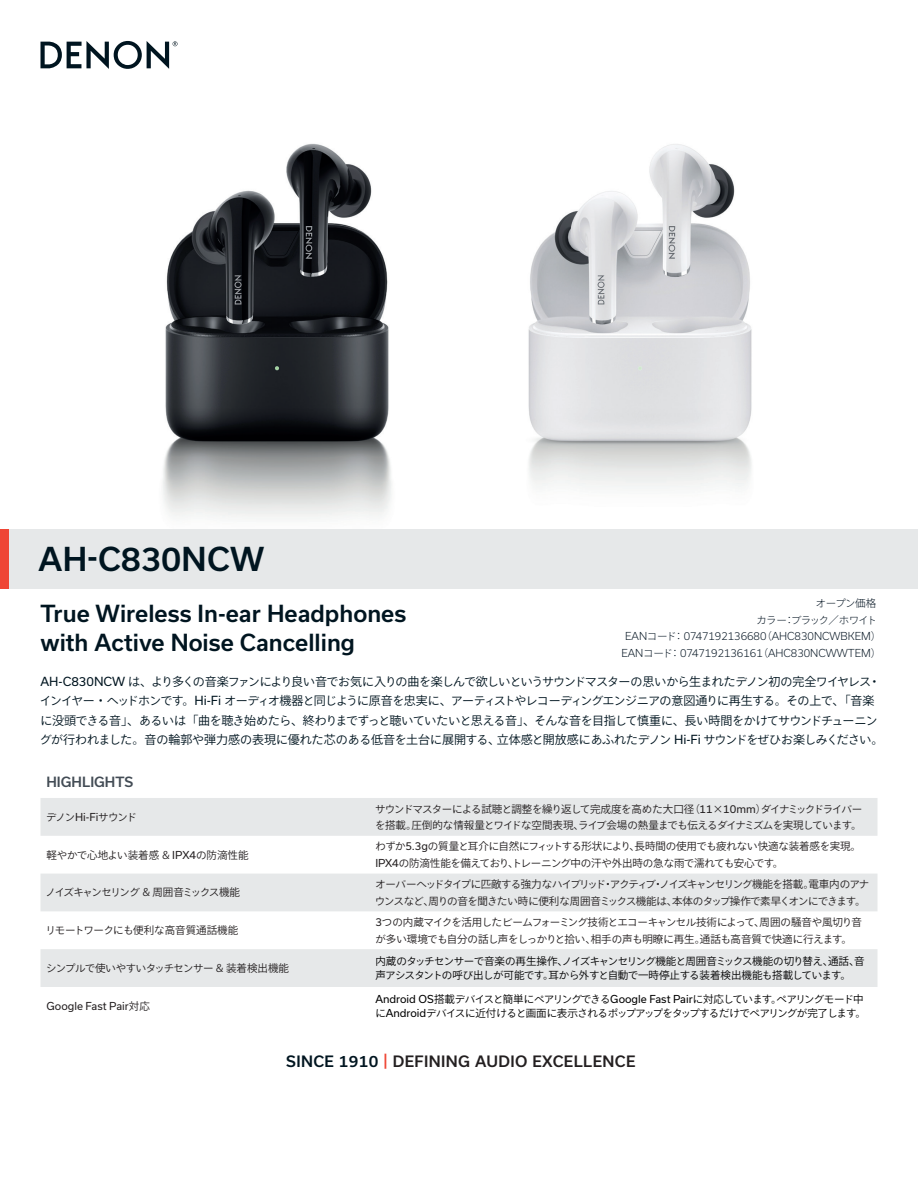
<style>
.page{position:relative;width:918px;height:1188px;background:#fff}
.page>*{position:absolute;margin:0;border:0;box-sizing:border-box;transform-origin:0 0}
.t1{font:500 31.5px "Usual";color:#001520}
.t2{font:500 22.5px/28.5px "Usual";color:#001520}
.t3{font:500 15px "Usual";letter-spacing:.025em;color:#231f20}
.t4{font:500 13.5px "Usual";color:#434c55}
.t5{font:12px/19.5px "Ryo Gothic Plus N";letter-spacing:-.04em;color:#001520}
.t6{font:10.5px/16.5px "Ryo Gothic Plus N";letter-spacing:-.045em;color:#231f20}
.t7{font:10.5px/13.5px "Ryo Gothic Plus N";letter-spacing:-.06em;color:#000001}
.t8{font:300 10.5px/16.5px "Usual";color:#00111f;text-align:center}
.t9{font:10.5px "Ryo Gothic Plus N";color:#231f20}
.t10{font:10.5px "Ryo Gothic Plus N";letter-spacing:-.12em;color:#231f20}
.t11{font:10.5px "Ryo Gothic Plus N";letter-spacing:-.005em;color:#231f20}
.t12{font:300 10.5px/16.5px "Ryo Gothic Plus N";letter-spacing:-.08em;color:#00111f;text-align:right}
.t13{font:10.5px "Usual";color:#231f20}
.s1{font-family:"Ryo Gothic Plus N"}
.s2{font-family:"Usual"}
.s3{color:#001520}
.s4{color:#ef4635}
</style>
<div class="page">
<img style="left:495px;top:144px;width:363px;height:386px">
<img style="left:58px;top:143px;width:437px;height:387px">
<div style="left:0;top:530px;width:918px;height:59px;background:#e6e8e9"></div>
<div style="left:0;top:530px;width:8px;height:59px;background:#ef4635"></div>
<svg style="left:40px;top:41px;width:138px;height:28px"></svg>
<svg style="left:40px;top:798px;width:838px;height:189px;fill:#e6e8e9"></svg>
<h1 class="t1" style="left:39px;top:541px;width:227px">AH-C830NCW</h1>
<h2 class="t2" style="left:40px;top:600px;width:367px">True Wireless In-ear Headphones with Active Noise Cancelling</h2>
<p class="t12" style="left:757px;top:596px;width:122px">オープン価格<br>カラー：ブラック／ホワイト</p>
<p class="t8" style="left:621px;top:628px;width:261px">EAN<span class="s1">コード：</span> 0747192136680<span class="s1">（</span>AHC830NCWBKEM<span class="s1">）<br></span>EAN<span class="s1">コード：</span>0747192136161<span class="s1">（</span>AHC830NCWWTEM<span class="s1">）</span></p>
<p class="t5" style="left:40px;top:672px;width:845px"><span class="s2">AH-C830NCW</span> は、より多くの音楽ファンにより良い音でお気に入りの曲を楽しんで欲しいというサウンドマスターの思いから生まれたデノン初の完全ワイヤレス・インイヤー・ヘッドホンです。<span class="s2">Hi-Fi</span> オーディオ機器と同じように原音を忠実に、アーティストやレコーディングエンジニアの意図通りに再生する。その上で、「音楽に没頭できる音」、あるいは「曲を聴き始めたら、終わりまでずっと聴いていたいと思える音」、そんな音を目指して慎重に、長い時間をかけてサウンドチューニングが行われました。音の輪郭や弾力感の表現に優れた芯のある低音を土台に展開する、立体感と開放感にあふれたデノン <span class="s2">Hi-Fi</span> サウンドをぜひお楽しみください。</p>
<p class="t4" style="left:46px;top:774px;width:88px">HIGHLIGHTS</p>
<p class="t6" style="left:46px;top:809px;width:92px">デノン<span class="s2">Hi-Fi</span>サウンド</p>
<p class="t6" style="left:375px;top:801px;width:489px">サウンドマスターによる試聴と調整を繰り返して完成度を高めた大口径（<span class="s2">11</span>×<span class="s2">10mm</span>）ダイナミックドライバーを搭載。圧倒的な情報量とワイドな空間表現、ライブ会場の熱量までも伝えるダイナミズムを実現しています。</p>
<p class="t9" style="left:47px;top:848px;width:204px">軽やかで心地よい装着感＆<span class="s2">IPX4</span>の防滴性能</p>
<p class="t6" style="left:375px;top:839px;width:487px">わずか<span class="s2">5.3g</span>の質量と耳介に自然にフィットする形状により、長時間の使用でも疲れない快適な装着感を実現。<br><span class="s2">IPX4</span>の防滴性能を備えており、トレーニング中の汗や外出時の急な雨で濡れても安心です。</p>
<p class="t10" style="left:46px;top:886px;width:196px">ノイズキャンセリング＆周囲音ミックス機能</p>
<p class="t6" style="left:375px;top:877px;width:496px">オーバーヘッドタイプに匹敵する強力なハイブリッド・アクティブ・ノイズキャンセリング機能を搭載。電車内のアナウンスなど、周りの音を聞きたい時に便利な周囲音ミックス機能は、本体のタップ操作で素早くオンにできます。</p>
<p class="t11" style="left:45px;top:924px;width:194px">リモートワークにも便利な高音質通話機能</p>
<p class="t6" style="left:375px;top:914px;width:488px"><span class="s2">3</span>つの内蔵マイクを活用したビームフォーミング技術とエコーキャンセル技術によって、周囲の騒音や風切り音が多い環境でも自分の話し声をしっかりと拾い、相手の声も明瞭に再生。通話も高音質で快適に行えます。</p>
<p class="t6" style="left:46px;top:960px;width:244px">シンプルで使いやすいタッチセンサー＆装着検出機能</p>
<p class="t7" style="left:375px;top:955px;width:491px">内蔵のタッチセンサーで音楽の再生操作、ノイズキャンセリング機能と周囲音ミックス機能の切り替え、通話、音声アシスタントの呼び出しが可能です。耳から外すと自動で一時停止する装着検出機能も搭載しています。</p>
<p class="t13" style="left:47px;top:1000px;width:105px">Google Fast Pair<span class="s1">対応</span></p>
<p class="t7" style="left:375px;top:993px;width:492px"><span class="s2">Android OS</span>搭載デバイスと簡単にペアリングできる<span class="s2">Google Fast Pair</span>に対応しています。ペアリングモード中に<span class="s2">Android</span>デバイスに近付けると画面に表示されるポップアップをタップするだけでペアリングが完了します。</p>
<h3 class="t3" style="left:286px;top:1052px;width:351px"><span class="s3">SINCE 1910</span> <span class="s4">|</span> DEFINING AUDIO EXCELLENCE</h3>
</div>
